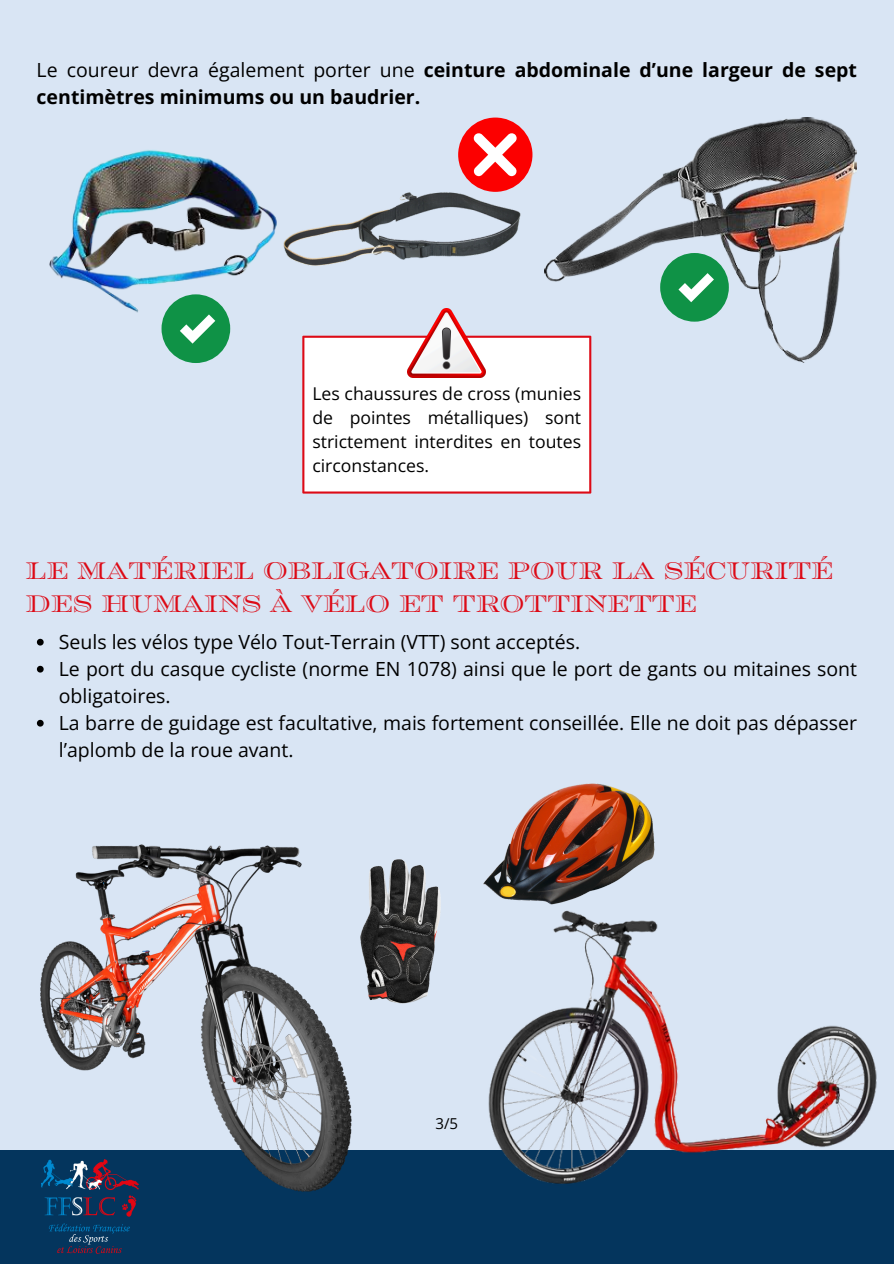
<style>
.page{position:relative;width:894px;height:1264px;background:#fff}
.page>*{position:absolute;margin:0;border:0;box-sizing:border-box;transform-origin:0 0}
.t1{font:24px/32.7px "Rosella Engraved";color:#dd0a16}
.t2{font:19.5px/27px "Open Sans";color:#000}
.t3{font:700 19.5px/27px "Open Sans";color:#000}
.t4{font:17.7px/23.9px "Open Sans";color:#000;text-align:justify}
.t5{font:15px "Open Sans";color:#000}
.s1{font-weight:400}
</style>
<div class="page">
<div style="left:0;top:0;width:893px;height:1263px;background:#d9e5f4"></div>
<img style="left:544px;top:118px;width:312px;height:245px">
<div style="left:660px;top:253px;width:68px;height:69px;background:#0f9246;border-radius:50%"></div>
<svg style="left:678px;top:273px;width:35px;height:29px"></svg>
<img style="left:49px;top:150px;width:210px;height:208px">
<div style="left:161px;top:294px;width:69px;height:69px;background:#0f9246;border-radius:50%"></div>
<svg style="left:180px;top:314px;width:35px;height:29px"></svg>
<img style="left:259px;top:127px;width:274px;height:182px">
<div style="left:458px;top:118px;width:74px;height:74px;background:#fc0000;border-radius:50%"></div>
<svg style="left:473px;top:133px;width:44px;height:43px"></svg>
<div style="left:302px;top:336px;width:289px;height:157px;background:#fff"></div>
<img style="left:407px;top:309px;width:78px;height:68px">
<img style="left:536px;top:783px;width:107px;height:20px">
<img style="left:360px;top:859px;width:46px;height:145px">
<div style="left:0;top:1149px;width:893px;height:114px;background:#04355d"></div>
<img style="left:44px;top:1190px;width:93px;height:63px">
<img style="left:40px;top:844px;width:311px;height:346px">
<img style="left:406px;top:803px;width:487px;height:381px">
<svg style="left:37px;top:638px;width:7px;height:7px"></svg>
<svg style="left:37px;top:665px;width:7px;height:7px"></svg>
<svg style="left:37px;top:719px;width:7px;height:7px"></svg>
<h2 class="t3" style="left:37px;top:56px;width:821px"><span class="s1">Le coureur devra également porter une</span> ceinture abdominale d’une largeur de sept centimètres minimums ou un baudrier.</h2>
<p class="t4" style="left:312px;top:381px;width:270px">Les chaussures de cross (munies de pointes métalliques) sont strictement interdites en toutes circonstances.</p>
<p class="t1" style="left:26px;top:552px;width:808px">LE MATÉRIEL OBLIGATOIRE POUR LA SÉCURITÉ<br>DES HUMAINS À VÉLO ET TROTTINETTE</p>
<p class="t2" style="left:59px;top:628px;width:523px">Seuls les vélos type Vélo Tout-Terrain (VTT) sont acceptés.</p>
<p class="t2" style="left:59px;top:655px;width:799px">Le port du casque cycliste (norme EN 1078) ainsi que le port de gants ou mitaines sont obligatoires.</p>
<p class="t2" style="left:59px;top:709px;width:799px">La barre de guidage est facultative, mais fortement conseillée. Elle ne doit pas dépasser l’aplomb de la roue avant.</p>
<p class="t5" style="left:435px;top:1112px;width:24px">3/5</p>
</div>
